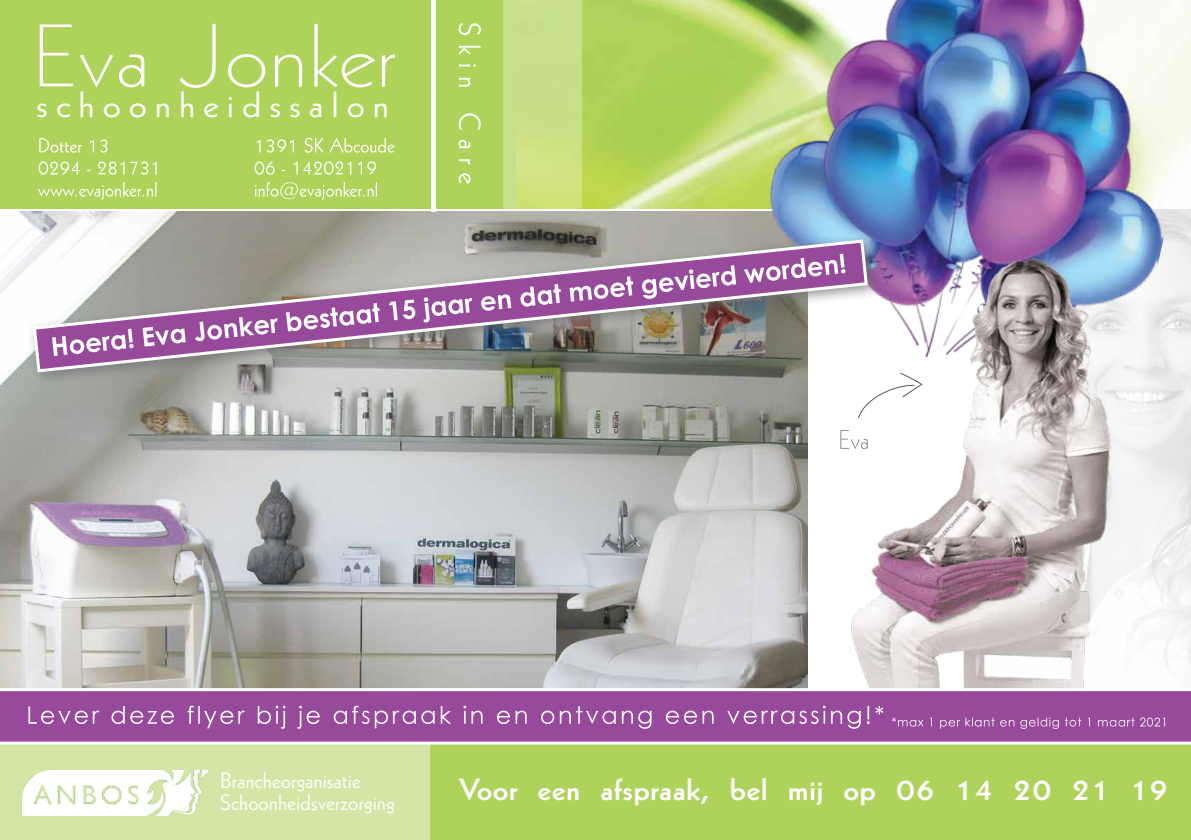
<style>
.page{position:relative;width:1191px;height:840px;background:#fff}
.page>*{position:absolute;margin:0;border:0;box-sizing:border-box;transform-origin:0 0}
.t1{font:86.4px "Geometric 231 BT Light C";letter-spacing:.01em;color:#fff;scale:1.13 1}
.t2{font:35.2px "Geometric 231 BT Roman C";letter-spacing:.2em;color:#fff;scale:1.13 1}
.t3{font:30px "Geometric 231 BT Bold C";letter-spacing:.01em;color:#fff;scale:1.13 1}
.t4{font:22px/22px "Geometric 231 BT Roman C";color:#fff}
</style>
<div class="page">
<img style="left:0;top:212px;width:766px;height:475px">
<img style="left:581px;top:0;width:162px;height:208px">
<img style="left:743px;top:0;width:448px;height:400px">
<img style="left:766px;top:248px;width:425px;height:439px">
<div style="left:0;top:0;width:516px;height:208px;background:#aed25a"></div>
<div style="left:503px;top:0;width:78px;height:208px;background:linear-gradient(to bottom,#c4de8f,#cfe280)"></div>
<svg style="left:458px;top:23px;width:23px;height:161px"></svg>
<div style="left:431px;top:0;width:5px;height:212px;background:#fff"></div>
<svg style="left:38px;top:182px;width:339px;height:18px"></svg>
<svg style="left:39px;top:161px;width:337px;height:13px"></svg>
<svg style="left:39px;top:137px;width:356px;height:16px"></svg>
<svg style="left:840px;top:430px;width:27px;height:19px"></svg>
<svg style="left:857px;top:372px;width:65px;height:47px"></svg>
<div style="left:0;top:743px;width:1191px;height:96px;background:#aed25a"></div>
<div style="left:0;top:742px;width:429px;height:97px;background:#d3e6a5"></div>
<img style="left:22px;top:770px;width:186px;height:45px">
<svg style="left:0;top:687px;width:1191px;height:57px;background:#a767ab"></svg>
<svg style="left:28px;top:705px;width:855px;height:23px;background:#a563a9"></svg>
<svg style="left:892px;top:717px;width:273px;height:11px;background:#a665aa"></svg>
<div style="left:27px;top:233px;width:855px;height:153px;background:#717275;opacity:.75"></div>
<svg style="left:31px;top:238px;width:838px;height:136px"></svg>
<svg style="left:52px;top:254px;width:793px;height:102px"></svg>
<h1 class="t1" style="left:32px;top:1px;width:324px">Eva Jonker</h1>
<h2 class="t2" style="left:36px;top:82px;width:314px">schoonheidssalon</h2>
<p class="t4" style="left:220px;top:768px;width:176px">Brancheorganisatie<br>Schoonheidsverzorging</p>
<h3 class="t3" style="left:459px;top:769px;width:628px">Voor een afspraak, bel mij op 06 14 20 21 19</h3>
</div>
